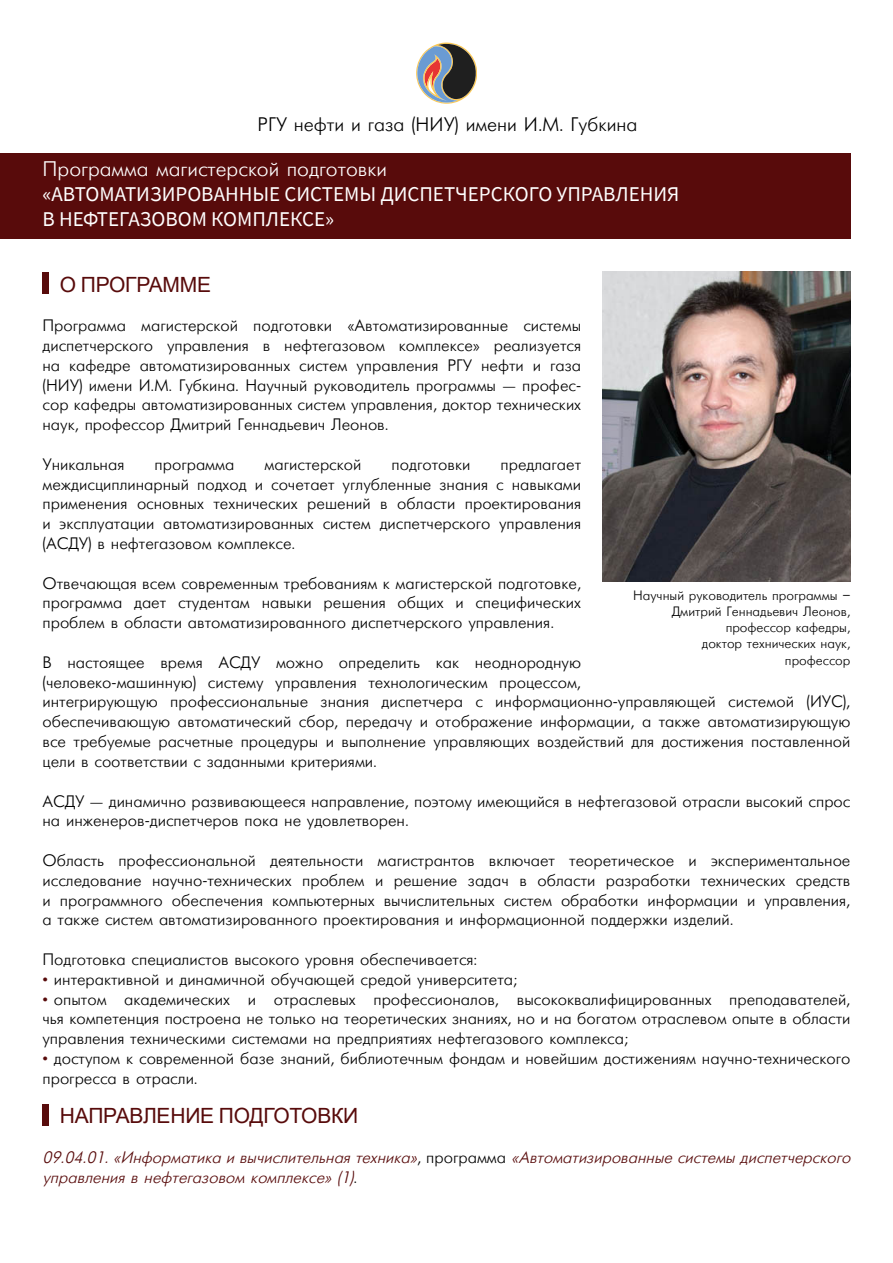
<style>
.page{position:relative;width:893px;height:1263px;background:#fff}
.page>*{position:absolute;margin:0;border:0;box-sizing:border-box;transform-origin:0 0}
.t1{font:21px/25.2px "Source Sans Pro";color:#fff}
.t2{font:21px "Futuris Cyrillic";color:#fff}
.t3{font:21px "Arial";letter-spacing:-.01em;color:#580b0b}
.t4{font:19.5px "Futuris Cyrillic";color:#000}
.t5{font:16.5px/19.8px "Futuris Cyrillic";color:#000;text-align:justify}
.t6{font:italic 16.5px/19.8px "Futuris Cyrillic";color:#580b0b}
.t7{font:13.5px/16.2px "Futuris Cyrillic";color:#000;text-align:right}
.s1{color:#580b0b}
.s2{font-style:normal;color:#000}
</style>
<div class="page">
<div style="left:0;top:153px;width:850px;height:85px;background:#580b0b"></div>
<div style="left:43px;top:272px;width:6px;height:22px;background:#580b0b"></div>
<div style="left:43px;top:1103px;width:6px;height:22px;background:#580b0b"></div>
<img style="left:602px;top:272px;width:248px;height:310px">
<svg style="left:416px;top:43px;width:61px;height:61px"></svg>
<p class="t4" style="left:258px;top:115px;width:381px">РГУ нефти и газа (НИУ) имени И.М. Губкина</p>
<p class="t2" style="left:43px;top:158px;width:346px">Программа магистерской подготовки</p>
<p class="t1" style="left:43px;top:182px;width:638px">«АВТОМАТИЗИРОВАННЫЕ СИСТЕМЫ ДИСПЕТЧЕРСКОГО УПРАВЛЕНИЯ<br>В НЕФТЕГАЗОВОМ КОМПЛЕКСЕ»</p>
<p class="t3" style="left:60px;top:270px;width:153px">О ПРОГРАММЕ</p>
<p class="t5" style="left:43px;top:316px;width:540px">Программа магистерской подготовки «Автоматизированные системы диспетчерского управления в нефтегазовом комплексе» реализуется на кафедре автоматизированных систем управления РГУ нефти и газа (НИУ) имени И.М. Губкина. Научный руководитель программы — профес&shy;сор кафедры автоматизированных систем управления, доктор технических наук, профессор Дмитрий Геннадьевич Леонов.</p>
<p class="t5" style="left:43px;top:455px;width:83px">Уникальная</p>
<p class="t5" style="left:155px;top:455px;width:81px">программа</p>
<p class="t5" style="left:265px;top:455px;width:98px">магистерской</p>
<p class="t5" style="left:392px;top:455px;width:80px">подготовки</p>
<p class="t5" style="left:43px;top:455px;width:540px;text-indent:458px">предлагает междисциплинарный подход и сочетает углубленные знания с навыками применения основных технических решений в области проектирования и эксплуатации автоматизированных систем диспетчерского управления (АСДУ) в нефтегазовом комплексе.</p>
<p class="t5" style="left:43px;top:574px;width:540px">Отвечающая всем современным требованиям к магистерской подготовке, программа дает студентам навыки решения общих и специфических проблем в области автоматизированного диспетчерского управления.</p>
<p class="t5" style="left:43px;top:653px;width:809px;text-align:left">В настоящее время АСДУ можно определить как неоднородную<br>(человеко-машинную) систему управления технологическим процессом,<br>интегрирующую профессиональные знания диспетчера с информационно-управляющей системой (ИУС), обеспечивающую автоматический сбор, передачу и отображение информации, а также автоматизирующую все требуемые расчетные процедуры и выполнение управляющих воздействий для достижения поставленной цели в соответствии с заданными критериями.</p>
<p class="t5" style="left:43px;top:791px;width:809px">АСДУ — динамично развивающееся направление, поэтому имеющийся в нефтегазовой отрасли высокий спрос на инженеров-диспетчеров пока не удовлетворен.</p>
<p class="t5" style="left:43px;top:851px;width:809px">Область профессиональной деятельности магистрантов включает теоретическое и экспериментальное исследование научно-технических проблем и решение задач в области разработки технических средств и программного обеспечения компьютерных вычислительных систем обработки информации и управления, а также систем автоматизированного проектирования и информационной поддержки изделий.</p>
<p class="t5" style="left:43px;top:950px;width:436px">Подготовка специалистов высокого уровня обеспечивается:</p>
<p class="t5" style="left:43px;top:970px;width:476px"><span class="s1">•</span> интерактивной и динамичной обучающей средой университета;</p>
<p class="t5" style="left:43px;top:989px;width:809px"><span class="s1">•</span> опытом академических и отраслевых профессионалов, высококвалифицированных преподавателей, чья компетенция построена не только на теоретических знаниях, но и на богатом отраслевом опыте в области управления техническими системами на предприятиях нефтегазового комплекса;</p>
<p class="t5" style="left:43px;top:1049px;width:809px"><span class="s1">•</span> доступом к современной базе знаний, библиотечным фондам и новейшим достижениям научно-технического прогресса в отрасли.</p>
<p class="t3" style="left:60px;top:1101px;width:300px">НАПРАВЛЕНИЕ ПОДГОТОВКИ</p>
<p class="t6" style="left:43px;top:1148px;width:813px">09.04.01. «Информатика и вычислительнаятехника»<span class="s2">, п р о г р а м м а</span> «Автоматизированные системы диспетчерского управления в нефтегазовом комплексе» (1)<span class="s2">.</span></p>
<p class="t7" style="left:633px;top:587px;width:219px">Научный руководитель программы –<br>Дмитрий Геннадьевич Леонов, профессор кафедры,<br>доктор технических наук, профессор</p>
</div>
